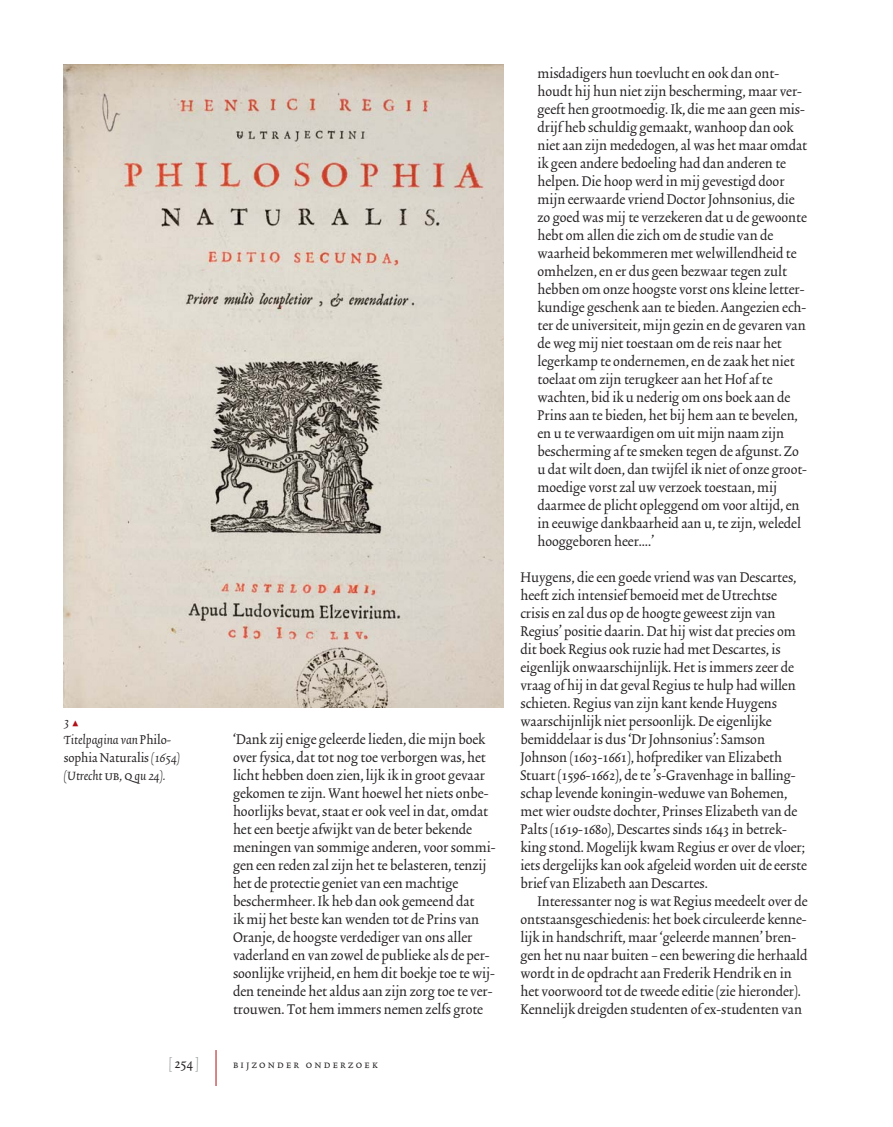
<style>
.page{position:relative;width:893px;height:1127px;background:#fff}
.page>*{position:absolute;margin:0;border:0;box-sizing:border-box;transform-origin:0 0}
.t1{font:16.5px/18px "Trinite No 2 Rom Con";color:#231f20}
.t2{font:italic 15px/18px "Trinite No 2";color:#231f20}
.t3{font:12px "Trinite No 2 Rom Con Exp";letter-spacing:.185em;color:#231f20}
.s1{font-family:"Trinite No 2 Rom Con";font-style:normal}
.s2{font-family:"Trinite No 2 Rom Con Exp";font-style:normal}
.s3{color:#939598}
</style>
<div class="page">
<hr style="left:216px;top:1050px;width:1px;height:36px;background:#b01016">
<img style="left:64px;top:64px;width:439px;height:644px">
<p class="t2" style="left:64px;top:713px;width:118px">3<br>Titelpagina van <span class="s1">Philo&shy;sophia Naturalis</span>(1654) (Utrecht <span class="s2">ub</span>, <span class="s2">q</span>qu 24).</p>
<p class="t1" style="left:233px;top:731px;width:264px">‘Dank zij enige geleerde lieden, die mijn boek over fysica, dat tot nog toe verborgen was, het licht hebben doen zien, lijk ik in groot gevaar gekomen te zijn. Want hoewel het niets onbe&shy;hoorlijks bevat, staat er ook veel in dat, omdat het een beetje afwijkt van de beter bekende meningen van sommige anderen, voor sommi&shy;gen een reden zal zijn het te belasteren, tenzij het de protectie geniet van een machtige beschermheer. Ik heb dan ook gemeend dat<br>ik mij het beste kan wenden tot de Prins van Oranje, de hoogste verdediger van ons aller vaderland en van zowel de publieke als de per&shy;soonlijke vrijheid, en hem dit boekje toe te wij&shy;den teneinde het aldus aan zijn zorg toe te ver&shy;trouwen. Tot hem immers nemen zelfs grote</p>
<p class="t1" style="left:168px;top:1055px;width:32px"><span class="s3">[</span>254<span class="s3">]</span></p>
<p class="t3" style="left:233px;top:1057px;width:146px">bijzonder onderzoek</p>
<p class="t1" style="left:537px;top:65px;width:271px">misdadigers hun toevlucht en ook dan ont&shy;houdt hij hun niet zijn bescherming, maar ver&shy;geeft hen grootmoedig. Ik, die me aan geen mis&shy;drijf heb schuldig gemaakt, wanhoop dan ook niet aan zijn mededogen, al was het maar omdat ik geen andere bedoeling had dan anderen te helpen. Die hoop werd in mij gevestigd door mijn eerwaarde vriend Doctor Johnsonius, die zo goed was mij te verzekeren dat u de gewoonte hebt om allen die zich om de studie van de waarheid bekommeren met welwillendheid te omhelzen, en er dus geen bezwaar tegen zult hebben om onze hoogste vorst ons kleine letter&shy;kundige geschenk aan te bieden. Aangezien ech&shy;ter de universiteit, mijn gezin en de gevaren van de weg mij niet toestaan om de reis naar het legerkamp te ondernemen, en de zaak het niet toelaat om zijn terugkeer aan het Hof af te wachten, bid ik u nederig om ons boek aan de Prins aan te bieden, het bij hem aan te bevelen, en u te verwaardigen om uit mijn naam zijn bescherming af te smeken tegen de afgunst. Zo u dat wilt doen, dan twijfel ik niet of onze groot&shy;moedige vorst zal uw verzoek toestaan, mij daarmee de plicht opleggend om voor altijd, en in eeuwige dankbaarheid aan u, te zijn, weledel hooggeboren heer….’</p>
<p class="t1" style="left:520px;top:569px;width:277px">Huygens, die een goede vriend was van Descartes,</p>
<p class="t1" style="left:520px;top:587px;width:258px">heeft zich intensief bemoeid met de Utrechtse</p>
<p class="t1" style="left:520px;top:605px;width:257px">crisis en zal dus op de hoogte geweest zijn van</p>
<p class="t1" style="left:520px;top:623px;width:277px">Regius’ positie daarin. Dat hij wist dat precies om</p>
<p class="t1" style="left:520px;top:641px;width:262px">dit boek Regius ook ruzie had met Descartes, is</p>
<p class="t1" style="left:520px;top:659px;width:275px">eigenlijk onwaarschijnlijk. Het is immers zeer de</p>
<p class="t1" style="left:520px;top:677px;width:277px">vraag of hij in dat geval Regius te hulp had willen</p>
<p class="t1" style="left:520px;top:695px;width:258px">schieten. Regius van zijn kant kende Huygens</p>
<p class="t1" style="left:520px;top:713px;width:253px">waarschijnlijk niet persoonlijk. De eigenlijke</p>
<p class="t1" style="left:520px;top:731px;width:246px">bemiddelaar is dus ‘Dr Johnsonius’: Samson</p>
<p class="t1" style="left:520px;top:749px;width:263px">Johnson (1603-1661), hofprediker van Elizabeth</p>
<p class="t1" style="left:520px;top:767px;width:277px">Stuart (1596-1662), de te ’s-Gravenhage in balling-</p>
<p class="t1" style="left:520px;top:785px;width:268px">schap levende koningin-weduwe van Bohemen,</p>
<p class="t1" style="left:520px;top:803px;width:278px">met wier oudste dochter, Prinses Elizabeth van de</p>
<p class="t1" style="left:520px;top:821px;width:268px">Palts (1619-1680), Descartes sinds 1643 in betrek-</p>
<p class="t1" style="left:520px;top:839px;width:286px">king stond. Mogelijk kwam Regius er over de vloer;</p>
<p class="t1" style="left:520px;top:857px;width:288px">iets dergelijks kan ook afgeleid worden uit de eerste</p>
<p class="t1" style="left:520px;top:875px;width:189px">brief van Elizabeth aan Descartes.</p>
<p class="t1" style="left:537px;top:893px;width:272px">Interessanter nog is wat Regius meedeelt over de</p>
<p class="t1" style="left:520px;top:911px;width:288px">ontstaansgeschiedenis: het boek circuleerde kenne-</p>
<p class="t1" style="left:520px;top:929px;width:277px">lijk in handschrift, maar ‘geleerde mannen’ bren-</p>
<p class="t1" style="left:520px;top:947px;width:289px">gen het nu naar buiten – een bewering die herhaald</p>
<p class="t1" style="left:520px;top:965px;width:273px">wordt in de opdracht aan Frederik Hendrik en in</p>
<p class="t1" style="left:520px;top:983px;width:282px">het voorwoord tot de tweede editie (zie hieronder).</p>
<p class="t1" style="left:520px;top:1001px;width:283px">Kennelijk dreigden studenten of ex-studenten van</p>
</div>
